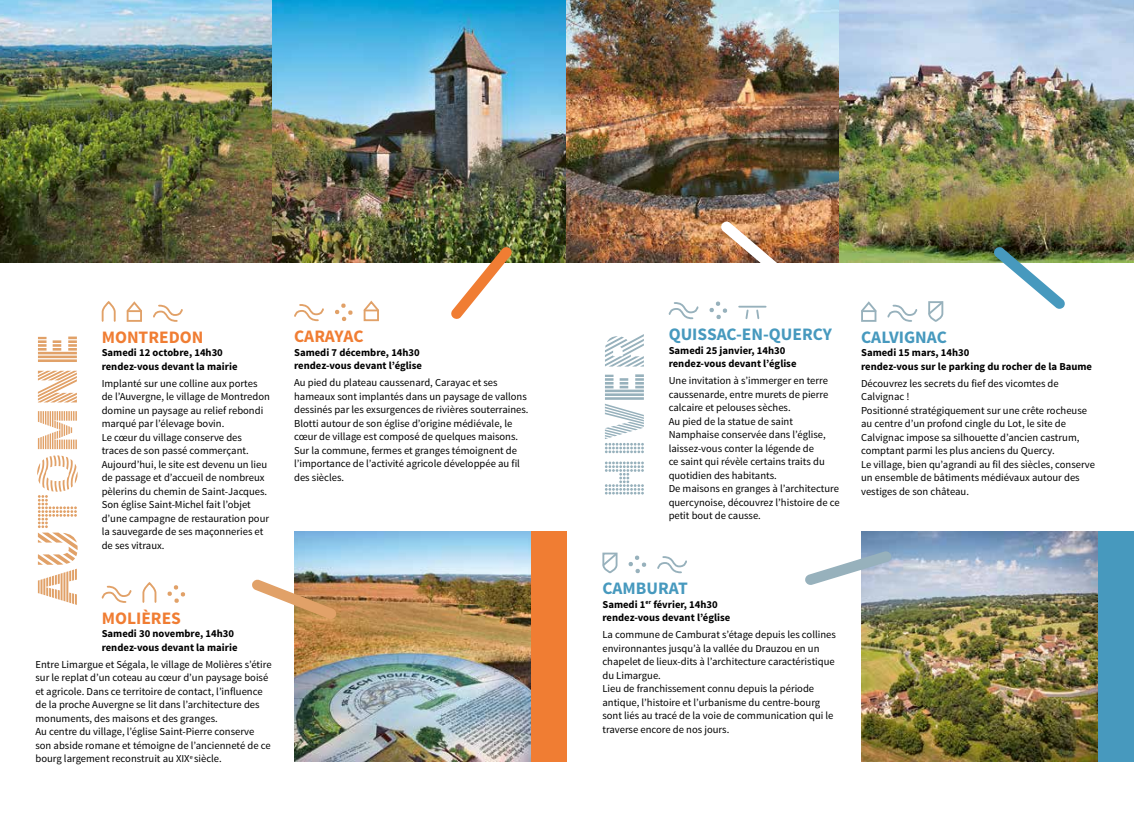
<style>
.page{position:relative;width:1134px;height:815px;background:#fff}
.page>*{position:absolute;margin:0;border:0;box-sizing:border-box;transform-origin:0 0}
.t1{font:60px "Source Sans Pro DISPLAY";color:#e1a168}
.t2{font:60px "Source Sans Pro DISPLAY";color:#97b1bc}
.t3{font:700 17.5px "Source Sans Pro";color:#4799be}
.t4{font:700 17.5px "Source Sans Pro";color:#f07d33}
.t5{font:10.62px/13.5px "Source Sans Pro";color:#000}
.t6{font:700 10.62px/13.5px "Source Sans Pro";color:#000}
</style>
<div class="page">
<img style="left:0;top:0;width:1134px;height:262px">
<img style="left:294px;top:531px;width:237px;height:231px">
<img style="left:861px;top:531px;width:237px;height:231px">
<div style="left:531px;top:531px;width:36px;height:231px;background:#f07d33"></div>
<div style="left:1098px;top:531px;width:36px;height:231px;background:#4799be"></div>
<svg style="left:451px;top:247px;width:61px;height:72px"></svg>
<svg style="left:252px;top:579px;width:85px;height:41px"></svg>
<img style="left:720px;top:221px;width:73px;height:42px">
<svg style="left:805px;top:551px;width:87px;height:35px"></svg>
<svg style="left:993px;top:246px;width:72px;height:63px"></svg>
<svg style="left:101px;top:302px;width:15px;height:20px"></svg>
<svg style="left:126px;top:301px;width:16px;height:21px"></svg>
<svg style="left:153px;top:304px;width:30px;height:18px"></svg>
<svg style="left:101px;top:585px;width:31px;height:18px"></svg>
<svg style="left:142px;top:583px;width:15px;height:20px"></svg>
<svg style="left:167px;top:585px;width:18px;height:18px"></svg>
<svg style="left:861px;top:301px;width:16px;height:21px"></svg>
<svg style="left:887px;top:304px;width:31px;height:18px"></svg>
<svg style="left:928px;top:301px;width:16px;height:21px"></svg>
<svg style="left:294px;top:304px;width:30px;height:18px"></svg>
<svg style="left:335px;top:303px;width:18px;height:18px"></svg>
<svg style="left:363px;top:300px;width:16px;height:22px"></svg>
<svg style="left:668px;top:302px;width:31px;height:18px"></svg>
<svg style="left:709px;top:301px;width:18px;height:18px"></svg>
<svg style="left:745px;top:309px;width:15px;height:10px"></svg>
<hr style="left:739px;top:306px;width:27px;height:2px;background:#97b1bc">
<svg style="left:602px;top:552px;width:16px;height:22px"></svg>
<svg style="left:628px;top:555px;width:18px;height:18px"></svg>
<svg style="left:657px;top:556px;width:30px;height:18px"></svg>
<h1 class="t1" style="left:26px;top:605px;width:273px;rotate:-90deg">Automne</h1>
<h2 class="t4" style="left:102px;top:326px;width:103px">MONTREDON</h2>
<p class="t6" style="left:102px;top:346px;width:137px">Samedi 12 octobre, 14h30 rendez-vous devant la mairie</p>
<p class="t5" style="left:102px;top:377px;width:170px">Implanté sur une colline aux portes de l’Auvergne, le village de Montredon domine un paysage au relief rebondi marqué par l’élevage bovin.<br>Le cœur du village conserve des traces de son passé commerçant.<br>Aujourd’hui, le site est devenu un lieu de passage et d’accueil de nombreux pèlerins du chemin de Saint-Jacques.<br>Son église Saint-Michel fait l’objet d’une campagne de restauration pour la sauvegarde de ses maçonneries et de ses vitraux.</p>
<h2 class="t4" style="left:102px;top:607px;width:81px">MOLIÈRES</h2>
<p class="t6" style="left:102px;top:627px;width:137px">Samedi 30 novembre, 14h30 rendez-vous devant la mairie</p>
<p class="t5" style="left:35px;top:658px;width:238px">Entre Limargue et Ségala, le village de Molières s’étire sur le replat d’un coteau au cœur d’un paysage boisé et agricole. Dans ce territoire de contact, l’influence de la proche Auvergne se lit dans l’architecture des monuments, des maisons et des granges.<br>Au centre du village, l’église Saint-Pierre conserve son abside romane et témoigne de l’ancienneté de ce bourg largement reconstruit au XIX<sup>e</sup> siècle.</p>
<h2 class="t4" style="left:294px;top:325px;width:71px">CARAYAC</h2>
<p class="t6" style="left:294px;top:346px;width:129px">Samedi 7 décembre, 14h30 rendez-vous devant l’église</p>
<p class="t5" style="left:294px;top:376px;width:236px">Au pied du plateau caussenard, Carayac et ses hameaux sont implantés dans un paysage de vallons dessinés par les exsurgences de rivières souterraines.<br>Blotti autour de son église d’origine médiévale, le cœur de village est composé de quelques maisons.<br>Sur la commune, fermes et granges témoignent de l’importance de l’activité agricole développée au fil des siècles.</p>
<h1 class="t2" style="left:593px;top:498px;width:167px;rotate:-90deg">Hiver</h1>
<h2 class="t3" style="left:669px;top:323px;width:165px">QUISSAC-EN-QUERCY</h2>
<p class="t6" style="left:669px;top:344px;width:129px">Samedi 25 janvier, 14h30 rendez-vous devant l’église</p>
<p class="t5" style="left:669px;top:374px;width:173px">Une invitation à s’immerger en terre caussenarde, entre murets de pierre calcaire et pelouses sèches.<br>Au pied de la statue de saint Namphaise conservée dans l’église, laissez-vous conter la légende de<br>ce saint qui révèle certains traits du quotidien des habitants.<br>De maisons en granges à l’architecture quercynoise, découvrez l’histoire de ce petit bout de causse.</p>
<h2 class="t3" style="left:861px;top:326px;width:87px">CALVIGNAC</h2>
<p class="t6" style="left:861px;top:346px;width:232px">Samedi 15 mars, 14h30<br>rendez-vous sur le parking du rocher de la Baume</p>
<p class="t5" style="left:861px;top:377px;width:236px">Découvrez les secrets du fief des vicomtes de Calvignac !<br>Positionné stratégiquement sur une crête rocheuse au centre d’un profond cingle du Lot, le site de Calvignac impose sa silhouette d’ancien castrum, comptant parmi les plus anciens du Quercy.<br>Le village, bien qu’agrandi au fil des siècles, conserve un ensemble de bâtiments médiévaux autour des vestiges de son château.</p>
<h2 class="t3" style="left:602px;top:577px;width:87px">CAMBURAT</h2>
<p class="t6" style="left:602px;top:598px;width:129px">Samedi 1<sup>er</sup> février, 14h30 rendez-vous devant l’église</p>
<p class="t5" style="left:602px;top:628px;width:235px">La commune de Camburat s’étage depuis les collines environnantes jusqu’à la vallée du Drauzou en un chapelet de lieux-dits à l’architecture caractéristique du Limargue.<br>Lieu de franchissement connu depuis la période antique, l’histoire et l’urbanisme du centre-bourg sont liés au tracé de la voie de communication qui le traverse encore de nos jours.</p>
</div>
